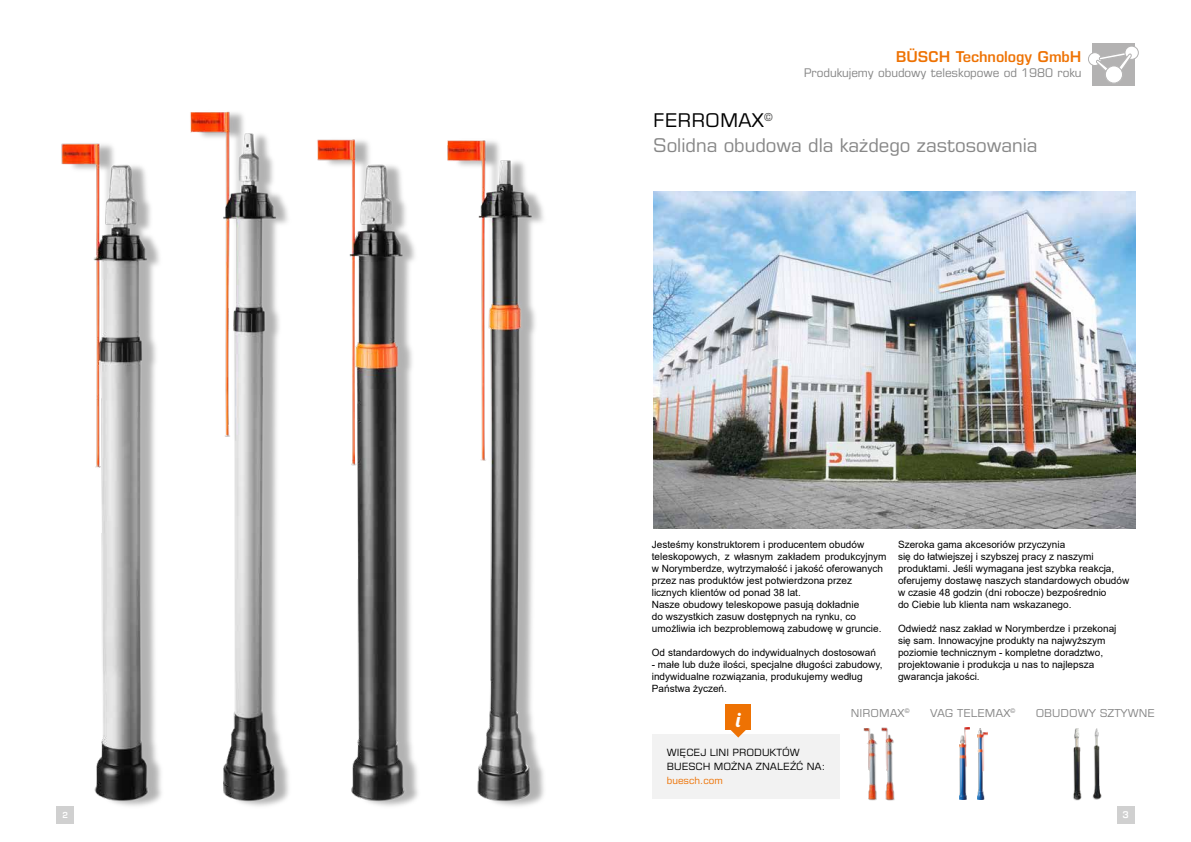
<style>
.page{position:relative;width:1191px;height:842px;background:#fff}
.page>*{position:absolute;margin:0;border:0;box-sizing:border-box;transform-origin:0 0}
.t1{font:20px "Lobster";color:#fff}
.t2{font:19px/25px "Eurostile LT Pro";color:#878787}
.t3{font:600 15px "Eurostile LT Std";letter-spacing:-.005em;color:#ee7203}
.t4{font:12px "Eurostile LT Pro";letter-spacing:-.005em;color:#878787}
.t5{font:11px "Eurostile LT Pro";color:#878787}
.t6{font:10px/12px "Arial";color:#000}
.t7{font:10px/14px "Eurostile LT Pro";color:#000}
.t8{font:10px "Eurostile LT Pro";color:#ee7203}
.t9{font:600 9px "Eurostile";color:#fff}
.t10{font:600 8px "Eurostile";color:#fff}
.s1{color:#000}
</style>
<div class="page">
<div style="left:57px;top:806px;width:17px;height:17px;background:#d0d0d0"></div>
<div style="left:1117px;top:806px;width:17px;height:17px;background:#d0d0d0"></div>
<img style="left:61px;top:111px;width:483px;height:695px">
<img style="left:653px;top:192px;width:482px;height:336px">
<img style="left:863px;top:728px;width:13px;height:73px">
<img style="left:876px;top:727px;width:19px;height:74px">
<img style="left:1073px;top:728px;width:29px;height:72px">
<div style="left:652px;top:734px;width:188px;height:65px;background:#f2f2f2"></div>
<svg style="left:730px;top:729px;width:16px;height:8px"></svg>
<div style="left:725px;top:704px;width:26px;height:25px;background:#ee7203"></div>
<img style="left:959px;top:728px;width:10px;height:71px">
<img style="left:978px;top:729px;width:9px;height:70px">
<div style="left:1092px;top:43px;width:42px;height:42px;background:#b3b2b2"></div>
<div style="left:1088px;top:53px;width:13px;height:13px;background:#fff;border-radius:50%"></div>
<div style="left:1088px;top:52px;width:13px;height:14px;border:1px solid #b3b2b2;border-radius:50%"></div>
<div style="left:1125px;top:46px;width:13px;height:13px;background:#fff;border-radius:50%"></div>
<div style="left:1124px;top:46px;width:14px;height:14px;border:1px solid #b3b2b2;border-radius:50%"></div>
<svg style="left:1094px;top:51px;width:38px;height:21px"></svg>
<div style="left:1105px;top:66px;width:17px;height:17px;background:#fff;border:1px solid #b3b2b2;border-radius:50%"></div>
<h3 class="t3" style="left:895px;top:48px;width:187px">BÜSCH Technology GmbH</h3>
<p class="t4" style="left:803px;top:66px;width:279px">Produkujemy obudowy teleskopowe od 1980 roku</p>
<h2 class="t2" style="left:653px;top:108px;width:386px"><span class="s1">FERROMAX</span><sup>©<br></sup>Solidna obudowa dla każdego zastosowania</h2>
<p class="t6" style="left:898px;top:538px;width:233px">Szeroka gama akcesoriów przyczynia<br>się do łatwiejszej i szybszej pracy z naszymi produktami. Jeśli wymagana jest szybka reakcja, oferujemy dostawę naszych standardowych obudów w czasie 48 godzin (dni robocze) bezpośrednio<br>do Ciebie lub klienta nam wskazanego.</p>
<p class="t6" style="left:898px;top:622px;width:220px">Odwiedź nasz zakład w Norymberdze i przekonaj się sam. Innowacyjne produkty na najwyższym poziomie technicznym - kompletne doradztwo, projektowanie i produkcja u nas to najlepsza gwarancja jakości.</p>
<p class="t5" style="left:1035px;top:706px;width:121px">OBUDOWY SZTYWNE</p>
<p class="t6" style="left:652px;top:538px;width:236px">Jesteśmy konstruktorem i producentem obudów teleskopowych, z własnym zakładem produkcyjnym w Norymberdze, wytrzymałość i jakość oferowanych przez nas produktów jest potwierdzona przez licznych klientów od ponad 38 lat.<br>Nasze obudowy teleskopowe pasują dokładnie<br>do wszystkich zasuw dostępnych na rynku, co umożliwia ich bezproblemową zabudowę w gruncie.</p>
<p class="t6" style="left:652px;top:646px;width:225px">Od standardowych do indywidualnych dostosowań</p>
<p class="t6" style="left:652px;top:658px;width:232px">- małe lub duże ilości, specjalne długości zabudowy, indywidualne rozwiązania, produkujemy według<br>Państwa życzeń.</p>
<p class="t5" style="left:851px;top:706px;width:60px">NIROMAX<sup>©</sup></p>
<p class="t5" style="left:930px;top:706px;width:87px">VAG TELEMAX<sup>©</sup></p>
<h1 class="t1" style="left:736px;top:707px;width:6px">i</h1>
<p class="t7" style="left:667px;top:745px;width:160px">WIĘCEJ LINI PRODUKTÓW<br>BUESCH MOŻNA ZNALEŹĆ NA:</p>
<p class="t8" style="left:667px;top:775px;width:57px">buesch.com</p>
<p class="t10" style="left:62px;top:810px;width:7px">2</p>
<p class="t9" style="left:1122px;top:809px;width:8px">3</p>
</div>
